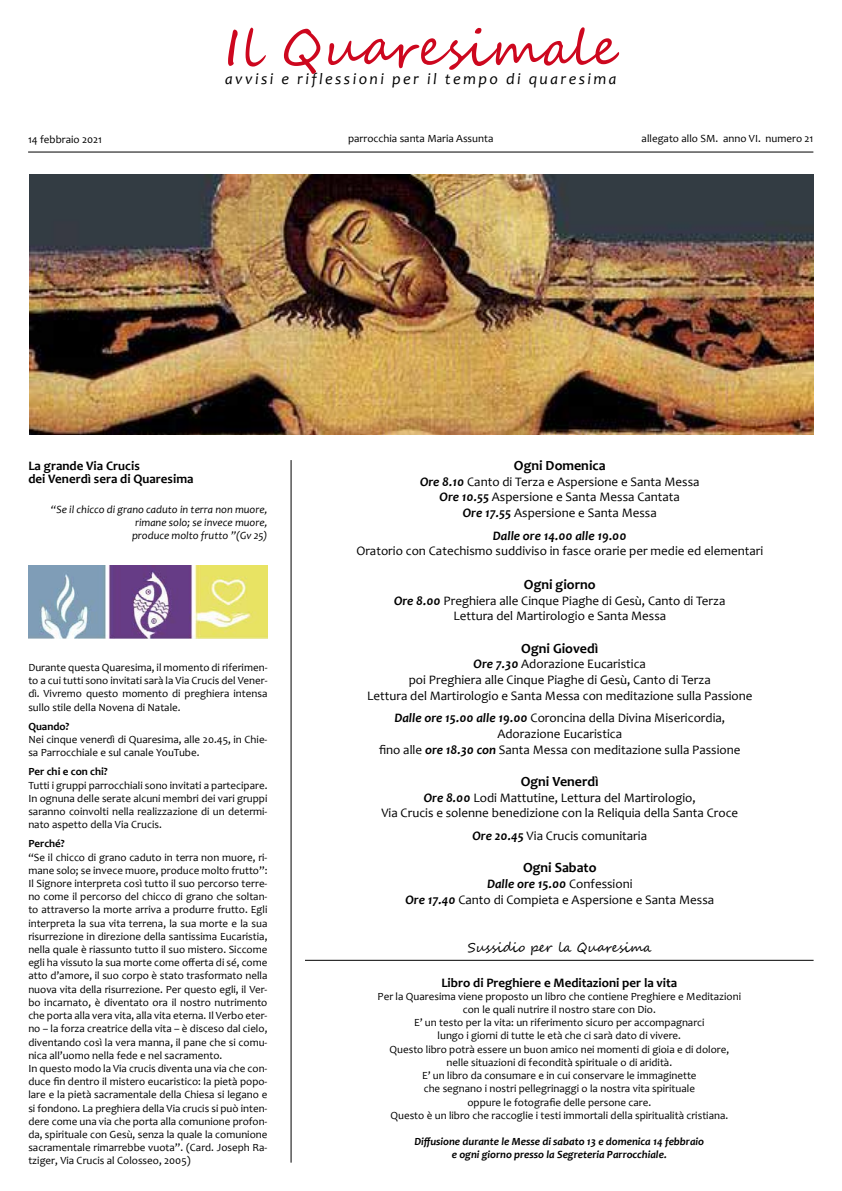
<style>
.page{position:relative;width:842px;height:1191px;background:#fff}
.page>*{position:absolute;margin:0;border:0;box-sizing:border-box;transform-origin:0 0}
.t1{font:50px "Segoe Script";letter-spacing:.01em;color:#cd071e}
.t2{font:italic 16px "Candara";letter-spacing:.15em;color:#000}
.t3{font:700 14px "Candara";color:#000}
.t4{font:13px/15.6px "Candara";color:#000;text-align:center}
.t5{font:700 13px/13px "Candara";color:#000}
.t6{font:13px "Segoe Script";color:#000}
.t7{font:italic 700 13px "Candara";color:#000}
.t8{font:11px/13.2px "Candara";color:#000;text-align:justify}
.t9{font:italic 700 11px/13.2px "Candara";color:#000;text-align:center}
.t10{font:italic 11px/13.2px "Candara";color:#000;text-align:justify}
.t11{font:700 11px "Candara";color:#000}
.s1{font-weight:700;font-style:italic}
</style>
<div class="page">
<hr style="left:291px;top:460px;width:1px;height:702px;background:#000">
<hr style="left:28px;top:152px;width:785px;height:1px;background:#000">
<hr style="left:305px;top:960px;width:508px;height:1px;background:#000">
<img style="left:29px;top:174px;width:785px;height:260px">
<img style="left:28px;top:566px;width:239px;height:72px">
<h1 class="t1" style="left:224px;top:8px;width:395px">Il Quaresimale</h1>
<h2 class="t2" style="left:225px;top:69px;width:393px">avvisi e riflessioni per il tempo di quaresima</h2>
<p class="t8" style="left:348px;top:131px;width:147px">parrocchia santa Maria Assunta</p>
<p class="t8" style="left:28px;top:132px;width:75px">14 febbraio 2021</p>
<p class="t8" style="left:642px;top:132px;width:173px">allegato allo SM. anno VI. numero 21</p>
<p class="t5" style="left:28px;top:458px;width:167px">La grande Via Crucis<br>dei Venerdì sera di Quaresima</p>
<p class="t10" style="left:132px;top:502px;width:137px;text-indent:-81px">“Se il chicco di grano caduto in terra non muore, rimane solo; se invece muore, produce molto frutto ”(Gv 25)</p>
<p class="t8" style="left:28px;top:660px;width:241px">Durante questa Quaresima, il momento di riferimen&shy;to a cui tutti sono invitati sarà la Via Crucis del Vener&shy;dì. Vivremo questo momento di preghiera intensa sullo stile della Novena di Natale.</p>
<p class="t11" style="left:28px;top:719px;width:43px">Quando?</p>
<p class="t8" style="left:28px;top:732px;width:241px">Nei cinque venerdì di Quaresima, alle 20.45, in Chie&shy;sa Parrocchiale e sul canale YouTube.</p>
<p class="t11" style="left:28px;top:765px;width:81px">Per chi e con chi?</p>
<p class="t8" style="left:28px;top:778px;width:241px">Tutti i gruppi parrocchiali sono invitati a partecipare.<br>In ognuna delle serate alcuni membri dei vari gruppi saranno coinvolti nella realizzazione di un determi&shy;nato aspetto della Via Crucis.</p>
<p class="t11" style="left:28px;top:837px;width:38px">Perché?</p>
<p class="t8" style="left:28px;top:850px;width:241px;text-align:left">“Se il chicco di grano caduto in terra non muore, ri&shy;mane solo; se invece muore, produce molto frutto”:<br>Il Signore interpreta così tutto il suo percorso terre&shy;no come il percorso del chicco di grano che soltan&shy;to attraverso la morte arriva a produrre frutto. Egli interpreta la sua vita terrena, la sua morte e la sua risurrezione in direzione della santissima Eucaristia, nella quale è riassunto tutto il suo mistero. Siccome egli ha vissuto la sua morte come offerta di sé, come atto d’amore, il suo corpo è stato trasformato nella nuova vita della risurrezione. Per questo egli, il Ver&shy;bo incarnato, è diventato ora il nostro nutrimento che porta alla vera vita, alla vita eterna. Il Verbo eter&shy;no – la forza creatrice della vita – è disceso dal cielo, diventando così la vera manna, il pane che si comu&shy;nica all’uomo nella fede e nel sacramento.<br>In questo modo la Via crucis diventa una via che con&shy;duce fin dentro il mistero eucaristico: la pietà popo&shy;lare e la pietà sacramentale della Chiesa si legano e si fondono. La preghiera della Via crucis si può inten&shy;dere come una via che porta alla comunione profon&shy;da, spirituale con Gesù, senza la quale la comunione sacramentale rimarrebbe vuota”. (Card. Joseph Ra&shy;tziger, Via Crucis al Colosseo, 2005)</p>
<p class="t3" style="left:514px;top:457px;width:93px">Ogni Domenica</p>
<p class="t4" style="left:420px;top:474px;width:281px"><span class="s1">Ore 8.10</span> Canto di Terza e Aspersione e Santa Messa<br><span class="s1">Ore 10.55</span> Aspersione e Santa Messa Cantata<br><span class="s1">Ore 17.55</span> Aspersione e Santa Messa</p>
<p class="t7" style="left:493px;top:527px;width:135px">Dalle ore 14.00 alle 19.00</p>
<p class="t4" style="left:356px;top:543px;width:408px">Oratorio con Catechismo suddiviso in fasce orarie per medie ed elementari</p>
<p class="t3" style="left:524px;top:576px;width:73px">Ogni giorno</p>
<p class="t4" style="left:394px;top:592px;width:333px"><span class="s1">Ore 8.00</span> Preghiera alle Cinque Piaghe di Gesù, Canto di Terza<br>Lettura del Martirologio e Santa Messa</p>
<p class="t3" style="left:521px;top:639px;width:78px">Ogni Giovedì</p>
<p class="t4" style="left:367px;top:656px;width:387px"><span class="s1">Ore 7.30</span> Adorazione Eucaristica<br>poi Preghiera alle Cinque Piaghe di Gesù, Canto di Terza<br>Lettura del Martirologio e Santa Messa con meditazione sulla Passione</p>
<p class="t4" style="left:379px;top:710px;width:363px"><span class="s1">Dalle ore 15.00 alle 19.00</span> Coroncina della Divina Misericordia,<br>Adorazione Eucaristica<br>fino alle <span class="s1">ore 18.30 con</span> Santa Messa con meditazione sulla Passione</p>
<p class="t3" style="left:521px;top:772px;width:79px">Ogni Venerdì</p>
<p class="t4" style="left:381px;top:789px;width:358px"><span class="s1">Ore 8.00</span> Lodi Mattutine, Lettura del Martirologio,<br>Via Crucis e solenne benedizione con la Reliquia della Santa Croce</p>
<p class="t4" style="left:472px;top:828px;width:176px"><span class="s1">Ore 20.45</span> Via Crucis comunitaria</p>
<p class="t3" style="left:523px;top:859px;width:75px">Ogni Sabato</p>
<p class="t4" style="left:405px;top:876px;width:310px"><span class="s1">Dalle ore 15.00</span> Confessioni<br><span class="s1">Ore 17.40</span> Canto di Compieta e Aspersione e Santa Messa</p>
<p class="t6" style="left:468px;top:936px;width:185px">Sussidio per la Quaresima</p>
<p class="t5" style="left:441px;top:975px;width:237px">Libro di Preghiere e Meditazioni per la vita</p>
<p class="t8" style="left:378px;top:989px;width:365px;text-align:center">Per la Quaresima viene proposto un libro che contiene Preghiere e Meditazioni con le quali nutrire il nostro stare con Dio.<br>E’ un testo per la vita: un riferimento sicuro per accompagnarci<br>lungo i giorni di tutte le età che ci sarà dato di vivere.<br>Questo libro potrà essere un buon amico nei momenti di gioia e di dolore, nelle situazioni di fecondità spirituale o di aridità.<br>E’ un libro da consumare e in cui conservare le immaginette<br>che segnano i nostri pellegrinaggi o la nostra vita spirituale<br>oppure le fotografie delle persone care.<br>Questo è un libro che raccoglie i testi immortali della spiritualità cristiana.</p>
<p class="t9" style="left:414px;top:1134px;width:291px">Diffusione durante le Messe di sabato 13 e domenica 14 febbraio e ogni giorno presso la Segreteria Parrocchiale.</p>
</div>
